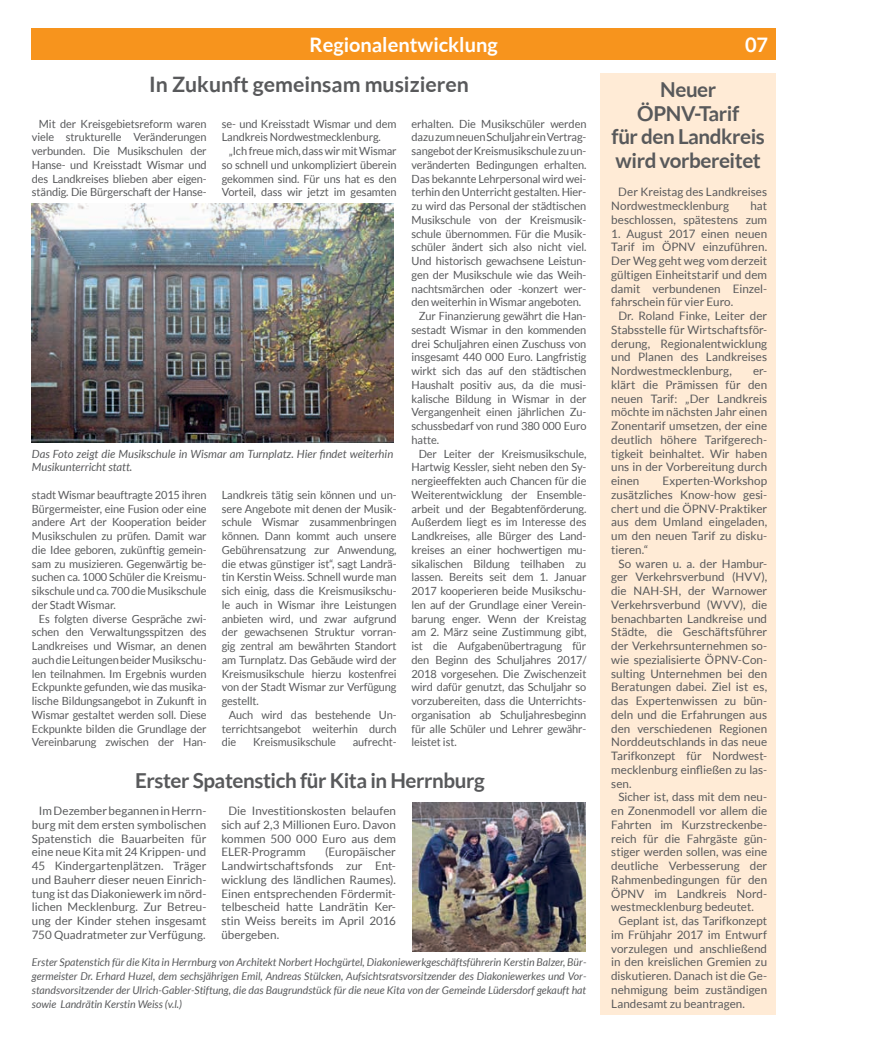
<style>
.page{position:relative;width:877px;height:1049px;background:#fff}
.page>*{position:absolute;margin:0;border:0;box-sizing:border-box;transform-origin:0 0}
.t1{font:700 21.25px "Lato";color:#58595b}
.t2{font:700 20.62px/23.8px "Lato";letter-spacing:-.02em;color:#58595b;text-align:center}
.t3{font:700 20px "Lato";color:#fff}
.t4{font:11.62px/13.8px "Lato";color:#58595b;text-align:justify}
.t5{font:11.25px/13.8px "Lato";letter-spacing:-.01em;color:#58595b;text-align:justify}
.t6{font:italic 11.25px/13.8px "Lato";color:#58595b}
.t7{font:italic 10.75px/13.8px "Lato";color:#58595b;text-align:justify}
</style>
<div class="page">
<div style="left:31px;top:28px;width:745px;height:32px;background:#f7941d"></div>
<div style="left:601px;top:73px;width:175px;height:941px;background:#ffebd6"></div>
<img style="left:413px;top:803px;width:173px;height:148px">
<img style="left:32px;top:204px;width:361px;height:238px">
<h3 class="t3" style="left:310px;top:34px;width:190px">Regionalentwicklung</h3>
<h3 class="t3" style="left:745px;top:34px;width:25px">07</h3>
<h1 class="t1" style="left:149px;top:72px;width:321px">In Zukunft gemeinsam musizieren</h1>
<p class="t5" style="left:32px;top:116px;width:176px;text-indent:7px">Mit der Kreisgebietsreform waren viele strukturelle Veränderungen verbunden. Die Musikschulen der Hanse- und Kreisstadt Wismar und des Landkreises blieben aber eigen&shy;ständig. Die Bürgerschaft der Hanse-</p>
<p class="t5" style="left:222px;top:116px;width:176px">se- und Kreisstadt Wismar und dem<br>Landkreis Nordwestmecklenburg.</p>
<p class="t5" style="left:222px;top:144px;width:176px;text-indent:7px">„Ich freue mich, dass wir mit Wismar so schnell und unkompliziert überein gekommen sind. Für uns hat es den Vorteil, dass wir jetzt im gesamten</p>
<p class="t6" style="left:32px;top:447px;width:363px">Das Foto zeigt die Musikschule in Wismar am Turnplatz. Hier findet weiterhin<br>Musikunterricht statt.</p>
<p class="t5" style="left:32px;top:488px;width:176px">stadt Wismar beauftragte 2015 ihren Bürgermeister, eine Fusion oder eine andere Art der Kooperation beider Musikschulen zu prüfen. Damit war die Idee geboren, zukünftig gemein&shy;sam zu musizieren. Gegenwärtig be&shy;suchen ca. 1000 Schüler die Kreismu&shy;sikschule und ca. 700 die Musikschule der Stadt Wismar.</p>
<p class="t5" style="left:32px;top:611px;width:176px;text-indent:7px">Es folgten diverse Gespräche zwi&shy;schen den Verwaltungsspitzen des Landkreises und Wismar, an denen auch die Leitungen beider Musikschu&shy;len teilnahmen. Im Ergebnis wurden Eckpunkte gefunden, wie das musika&shy;lische Bildungsangebot in Zukunft in Wismar gestaltet werden soll. Diese Eckpunkte bilden die Grundlage der Vereinbarung zwischen der Han-</p>
<p class="t5" style="left:222px;top:488px;width:176px">Landkreis tätig sein können und un&shy;sere Angebote mit denen der Musik&shy;schule Wismar zusammenbringen können. Dann kommt auch unsere Gebührensatzung zur Anwendung, die etwas günstiger ist“, sagt Landrä&shy;tin Kerstin Weiss. Schnell wurde man sich einig, dass die Kreismusikschu&shy;le auch in Wismar ihre Leistungen anbieten wird, und zwar aufgrund der gewachsenen Struktur vorran&shy;gig zentral am bewährten Standort am Turnplatz. Das Gebäude wird der Kreismusikschule hierzu kostenfrei von der Stadt Wismar zur Verfügung gestellt.</p>
<p class="t5" style="left:222px;top:708px;width:176px;text-indent:7px">Auch wird das bestehende Un&shy;terrichtsangebot weiterhin durch die</p>
<p class="t5" style="left:253px;top:735px;width:84px">Kreismusikschule</p>
<p class="t5" style="left:353px;top:735px;width:45px">aufrecht-</p>
<p class="t5" style="left:412px;top:116px;width:176px">erhalten. Die Musikschüler werden</p>
<p class="t5" style="left:412px;top:130px;width:176px">dazu zum neuen Schuljahr ein Vertrag-</p>
<p class="t5" style="left:412px;top:144px;width:176px">sangebot der Kreismusikschule zu un-</p>
<p class="t5" style="left:412px;top:158px;width:176px">veränderten Bedingungen erhalten.</p>
<p class="t5" style="left:412px;top:171px;width:176px">Das bekannte Lehrpersonal wird wei-</p>
<p class="t5" style="left:412px;top:185px;width:176px">terhin den Unterricht gestalten. Hier-</p>
<p class="t5" style="left:412px;top:199px;width:176px">zu wird das Personal der städtischen</p>
<p class="t5" style="left:412px;top:213px;width:176px">Musikschule von der Kreismusik-</p>
<p class="t5" style="left:412px;top:226px;width:176px">schule übernommen. Für die Musik-</p>
<p class="t5" style="left:412px;top:240px;width:176px">schüler ändert sich also nicht viel.</p>
<p class="t5" style="left:412px;top:254px;width:176px">Und historisch gewachsene Leistun-</p>
<p class="t5" style="left:412px;top:268px;width:176px">gen der Musikschule wie das Weih-</p>
<p class="t5" style="left:412px;top:281px;width:176px">nachtsmärchen oder -konzert wer-</p>
<p class="t5" style="left:412px;top:295px;width:171px">den weiterhin in Wismar angeboten.</p>
<p class="t5" style="left:419px;top:309px;width:169px">Zur Finanzierung gewährt die Han-</p>
<p class="t5" style="left:412px;top:323px;width:176px">sestadt Wismar in den kommenden</p>
<p class="t5" style="left:412px;top:336px;width:176px">drei Schuljahren einen Zuschuss von</p>
<p class="t5" style="left:412px;top:350px;width:176px">insgesamt 440 000 Euro. Langfristig</p>
<p class="t5" style="left:412px;top:364px;width:176px">wirkt sich das auf den städtischen</p>
<p class="t5" style="left:412px;top:378px;width:176px">Haushalt positiv aus, da die musi-</p>
<p class="t5" style="left:412px;top:391px;width:176px">kalische Bildung in Wismar in der</p>
<p class="t5" style="left:412px;top:405px;width:176px">Vergangenheit einen jährlichen Zu-</p>
<p class="t5" style="left:412px;top:419px;width:176px">schussbedarf von rund 380 000 Euro</p>
<p class="t5" style="left:412px;top:433px;width:29px">hatte.</p>
<p class="t5" style="left:419px;top:446px;width:169px">Der Leiter der Kreismusikschule,</p>
<p class="t5" style="left:412px;top:460px;width:176px">Hartwig Kessler, sieht neben den Sy-</p>
<p class="t5" style="left:412px;top:474px;width:176px">nergieeffekten auch Chancen für die</p>
<p class="t5" style="left:412px;top:488px;width:176px">Weiterentwicklung der Ensemble-</p>
<p class="t5" style="left:412px;top:501px;width:176px">arbeit und der Begabtenförderung.</p>
<p class="t5" style="left:412px;top:515px;width:176px">Außerdem liegt es im Interesse des</p>
<p class="t5" style="left:412px;top:529px;width:176px">Landkreises, alle Bürger des Land-</p>
<p class="t5" style="left:412px;top:543px;width:176px">kreises an einer hochwertigen mu-</p>
<p class="t5" style="left:412px;top:556px;width:176px">sikalischen Bildung teilhaben zu</p>
<p class="t5" style="left:412px;top:570px;width:176px">lassen. Bereits seit dem 1. Januar</p>
<p class="t5" style="left:412px;top:584px;width:176px">2017 kooperieren beide Musikschu-</p>
<p class="t5" style="left:412px;top:598px;width:176px">len auf der Grundlage einer Verein-</p>
<p class="t5" style="left:412px;top:611px;width:176px">barung enger. Wenn der Kreistag</p>
<p class="t5" style="left:412px;top:625px;width:176px">am 2. März seine Zustimmung gibt,</p>
<p class="t5" style="left:412px;top:639px;width:176px">ist die Aufgabenübertragung für</p>
<p class="t5" style="left:412px;top:653px;width:176px">den Beginn des Schuljahres 2017/</p>
<p class="t5" style="left:412px;top:666px;width:176px">2018 vorgesehen. Die Zwischenzeit</p>
<p class="t5" style="left:412px;top:680px;width:176px">wird dafür genutzt, das Schuljahr so</p>
<p class="t5" style="left:412px;top:694px;width:176px">vorzubereiten, dass die Unterrichts-</p>
<p class="t5" style="left:412px;top:708px;width:176px">organisation ab Schuljahresbeginn</p>
<p class="t5" style="left:412px;top:721px;width:176px">für alle Schüler und Lehrer gewähr-</p>
<p class="t5" style="left:412px;top:735px;width:47px">leistet ist.</p>
<h2 class="t2" style="left:135px;top:768px;width:351px">Erster Spatenstich für Kita in Herrnburg</h2>
<p class="t4" style="left:32px;top:804px;width:176px;text-indent:7px">Im Dezember begannen in Herrn&shy;burg mit dem ersten symbolischen Spatenstich die Bauarbeiten für eine neue Kita mit 24 Krippen- und 45 Kindergartenplätzen. Träger und Bauherr dieser neuen Einrich&shy;tung ist das Diakoniewerk im nörd&shy;lichen Mecklenburg. Zur Betreu&shy;ung der Kinder stehen insgesamt 750 Quadratmeter zur Verfügung.</p>
<p class="t4" style="left:221px;top:804px;width:176px;text-indent:7px">Die Investitionskosten belaufen sich auf 2,3 Millionen Euro. Davon kommen 500 000 Euro aus dem ELER-Programm</p>
<p class="t4" style="left:221px;top:845px;width:176px;text-indent:104px">(Europäischer Landwirtschaftsfonds zur Ent&shy;wicklung des ländlichen Raumes).<br>Einen entsprechenden Fördermit&shy;telbescheid hatte Landrätin Ker&shy;stin Weiss bereits im April 2016 übergeben.</p>
<p class="t7" style="left:32px;top:956px;width:556px">Erster Spatenstich für die Kita in Herrnburg von Architekt Norbert Hochgürtel, Diakoniewerkgeschäftsführerin Kerstin Balzer, Bür&shy;germeister Dr. Erhard Huzel, dem sechsjährigen Emil, Andreas Stülcken, Aufsichtsratsvorsitzender des Diakoniewerkes und Vor&shy;standsvorsitzender der Ulrich-Gabler-Stiftung, die das Baugrundstück für die neue Kita von der Gemeinde Lüdersdorf gekauft hat sowie Landrätin Kerstin Weiss (v.l.)</p>
<h2 class="t2" style="left:612px;top:77px;width:155px">Neuer<br>ÖPNV-Tarif<br>für den Landkreis wird vorbereitet</h2>
<p class="t4" style="left:611px;top:185px;width:157px;text-indent:7px">Der Kreistag des Landkreises<br>Nordwestmecklenburg</p>
<p class="t4" style="left:611px;top:199px;width:157px;text-align:right">hat<br>beschlossen, spätestens zum</p>
<p class="t4" style="left:611px;top:226px;width:157px">1. August 2017 einen neuen Tarif im ÖPNV einzuführen.<br>Der Weg geht weg vom derzeit gültigen Einheitstarif und dem damit verbundenen Einzel&shy;fahrschein für vier Euro.</p>
<p class="t4" style="left:611px;top:309px;width:157px;text-indent:7px">Dr. Roland Finke, Leiter der Stabsstelle für Wirtschaftsför&shy;derung, Regionalentwicklung und Planen des Landkreises Nordwestmecklenburg,</p>
<p class="t4" style="left:611px;top:364px;width:157px;text-indent:142px">er&shy;klärt die Prämissen für den neuen Tarif: „Der Landkreis möchte im nächsten Jahr einen Zonentarif umsetzen, der eine deutlich höhere Tarifgerech&shy;tigkeit beinhaltet. Wir haben uns in der Vorbereitung durch einen</p>
<p class="t4" style="left:611px;top:474px;width:157px;text-indent:51px">Experten-Workshop zusätzliches Know-how gesi&shy;chert und die ÖPNV-Praktiker aus dem Umland eingeladen, um den neuen Tarif zu disku&shy;tieren.“</p>
<p class="t4" style="left:611px;top:556px;width:157px;text-indent:7px">So waren u. a. der Hambur&shy;ger Verkehrsverbund (HVV), die NAH-SH, der Warnower Verkehrsverbund (WVV), die benachbarten Landkreise und Städte, die Geschäftsführer der Verkehrsunternehmen so&shy;wie spezialisierte ÖPNV-Con&shy;sulting Unternehmen bei den Beratungen dabei. Ziel ist es, das Expertenwissen zu bün&shy;deln und die Erfahrungen aus den verschiedenen Regionen Norddeutschlands in das neue Tarifkonzept für Nordwest&shy;mecklenburg einfließen zu las&shy;sen.</p>
<p class="t4" style="left:611px;top:790px;width:157px;text-indent:7px">Sicher ist, dass mit dem neu&shy;en Zonenmodell vor allem die Fahrten im Kurzstreckenbe&shy;reich für die Fahrgäste gün&shy;stiger werden sollen, was eine deutliche Verbesserung der Rahmenbedingungen für den ÖPNV im Landkreis Nord&shy;westmecklenburg bedeutet.</p>
<p class="t4" style="left:611px;top:914px;width:157px;text-indent:7px">Geplant ist, das Tarifkonzept im Frühjahr 2017 im Entwurf vorzulegen und anschließend in den kreislichen Gremien zu diskutieren. Danach ist die Ge&shy;nehmigung beim zuständigen Landesamt zu beantragen.</p>
</div>
